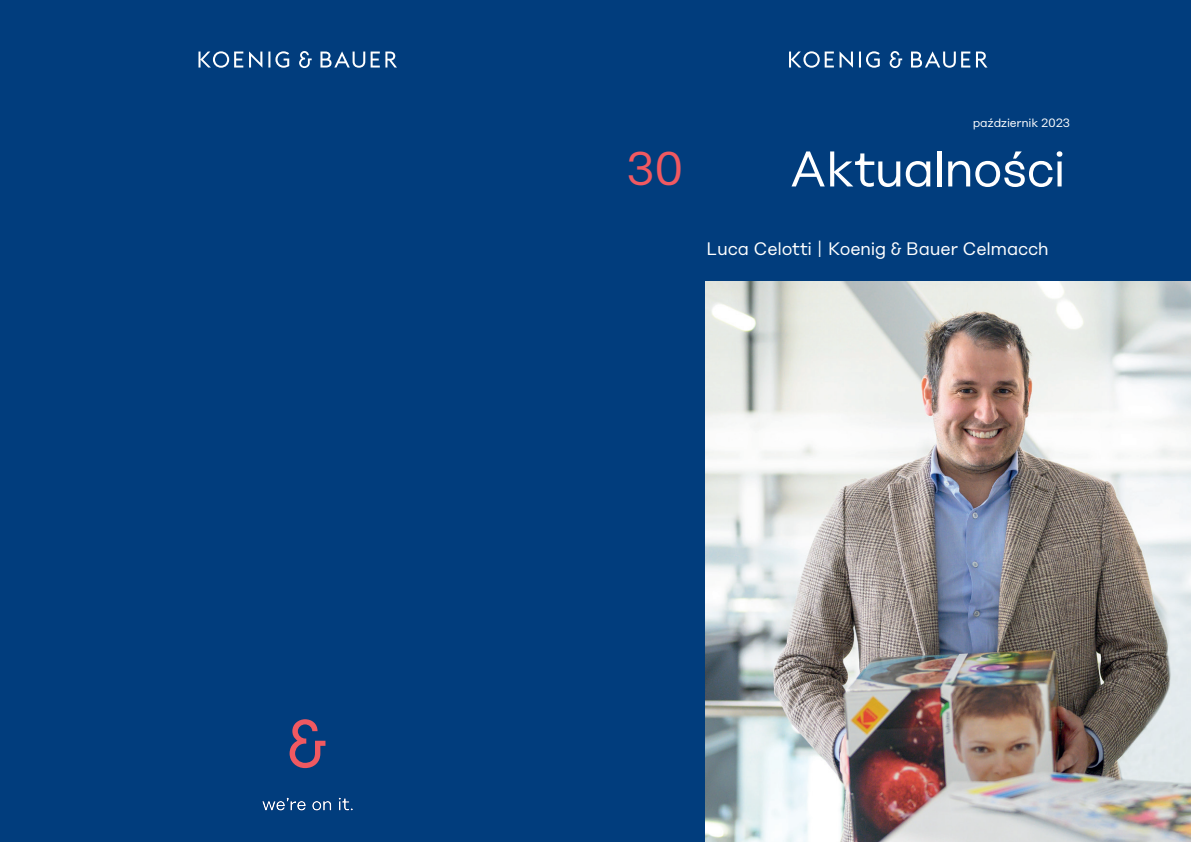
<style>
.page{position:relative;width:1191px;height:842px;background:#013d7d}
.page>*{position:absolute;margin:0;border:0;box-sizing:border-box;transform-origin:0 0}
.HL3___36pt_41_1_Med_blau{font:50px "Koenig&Bauer Type Headline";letter-spacing:-.03em;color:#fff}
.t1{font:47px "Koenig&Bauer Type Headline";color:#f05961}
.HL3___36pt_41_1_Med_blau-2{font:18px "Koenig&Bauer Type Headline";letter-spacing:-.02em;color:#fff}
.HL3___36pt_41_1_Med_blau-3{font:12px "Koenig&Bauer Type Headline";letter-spacing:-.02em;color:#fff}
</style>
<div class="page">
<svg style="left:198px;top:51px;width:199px;height:17px"></svg>
<svg style="left:262px;top:797px;width:91px;height:14px"></svg>
<svg style="left:289px;top:719px;width:36px;height:49px"></svg>
<svg style="left:789px;top:51px;width:198px;height:17px"></svg>
<img style="left:705px;top:281px;width:486px;height:561px">
<p class="t1" style="left:626px;top:142px;width:58px">30</p>
<p class="HL3___36pt_41_1_Med_blau-3" style="left:972px;top:116px;width:99px">październik 2023</p>
<p class="HL3___36pt_41_1_Med_blau" style="left:789px;top:140px;width:278px">Aktualności</p>
<p class="HL3___36pt_41_1_Med_blau-2" style="left:706px;top:239px;width:344px">Luca Celotti | Koenig &amp; Bauer Celmacch</p>
</div>
